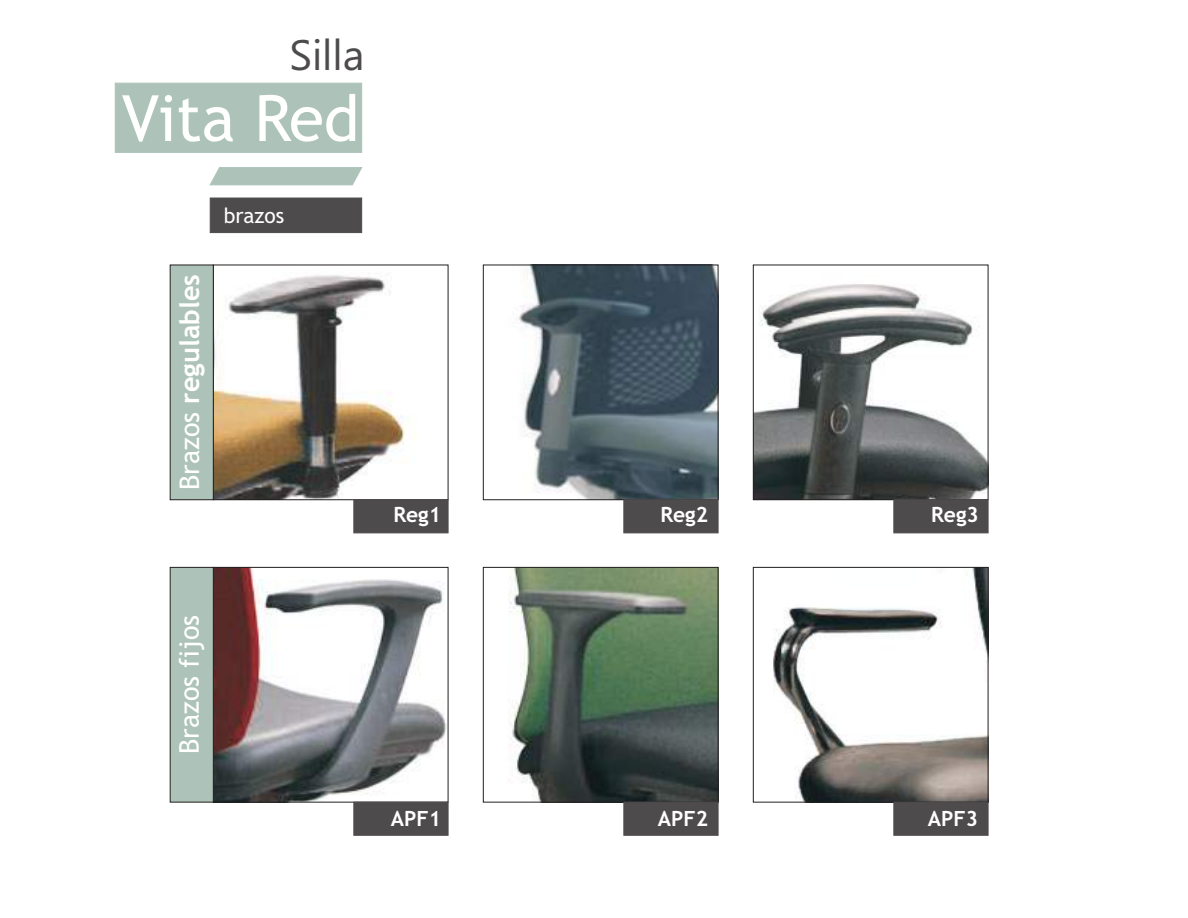
<style>
.page{position:relative;width:1188px;height:918px;background:#fff}
.page>*{position:absolute;margin:0;border:0;box-sizing:border-box;transform-origin:0 0}
.t1{font:63.9px "Trebuchet MS";color:#fff}
.t2{font:42.6px "Segoe UI";color:#4e4b4c}
.t3{font:700 27px "Trebuchet MS";color:#fff}
.t4{font:27px "Trebuchet MS";color:#fff}
.t5{font:700 21px "Trebuchet MS";color:#fff}
.t6{font:21px "Trebuchet MS";color:#fff}
.s1{font-weight:400}
</style>
<div class="page">
<img style="left:215px;top:275px;width:200px;height:223px">
<div style="left:213px;top:265px;width:235px;height:235px;border:1px solid #241f1f"></div>
<img style="left:518px;top:267px;width:198px;height:231px">
<div style="left:483px;top:265px;width:235px;height:235px;border:1px solid #241f1f"></div>
<img style="left:755px;top:284px;width:231px;height:214px">
<div style="left:753px;top:265px;width:235px;height:235px;border:1px solid #241f1f"></div>
<img style="left:215px;top:569px;width:231px;height:231px">
<div style="left:213px;top:567px;width:235px;height:235px;border:1px solid #241f1f"></div>
<img style="left:508px;top:569px;width:208px;height:231px">
<div style="left:483px;top:567px;width:235px;height:235px;border:1px solid #241f1f"></div>
<div style="left:170px;top:265px;width:43px;height:235px;background:#adc3b9;border:1px solid #241f1f"></div>
<div style="left:170px;top:567px;width:43px;height:235px;background:#adc3b9;border:1px solid #241f1f"></div>
<div style="left:354px;top:500px;width:94px;height:33px;background:#4e4b4c"></div>
<div style="left:624px;top:500px;width:94px;height:33px;background:#4e4b4c"></div>
<div style="left:894px;top:500px;width:94px;height:33px;background:#4e4b4c"></div>
<div style="left:354px;top:802px;width:94px;height:33px;background:#4e4b4c"></div>
<div style="left:624px;top:802px;width:94px;height:33px;background:#4e4b4c"></div>
<img style="left:773px;top:569px;width:213px;height:231px">
<div style="left:753px;top:567px;width:235px;height:235px;border:1px solid #241f1f"></div>
<div style="left:894px;top:802px;width:94px;height:33px;background:#4e4b4c"></div>
<div style="left:210px;top:198px;width:152px;height:35px;background:#4e4b4c"></div>
<div style="left:115px;top:83px;width:247px;height:70px;background:#adc3b9"></div>
<div style="left:210px;top:167px;width:152px;height:18px;background:#adc3b9"></div>
<h2 class="t2" style="left:289px;top:39px;width:77px">Silla</h2>
<h1 class="t1" style="left:122px;top:94px;width:239px">Vita Red</h1>
<p class="t6" style="left:224px;top:207px;width:62px">brazos</p>
<p class="t3" style="left:179px;top:490px;width:218px;rotate:-90deg"><span class="s1">Brazos</span> regulables</p>
<p class="t5" style="left:393px;top:506px;width:49px">Reg1</p>
<p class="t5" style="left:660px;top:506px;width:49px">Reg2</p>
<p class="t5" style="left:931px;top:506px;width:49px">Reg3</p>
<p class="t4" style="left:179px;top:754px;width:141px;rotate:-90deg">Brazos fijos</p>
<p class="t5" style="left:391px;top:811px;width:52px">APF1</p>
<p class="t5" style="left:658px;top:811px;width:52px">APF2</p>
<p class="t5" style="left:928px;top:811px;width:52px">APF3</p>
</div>
